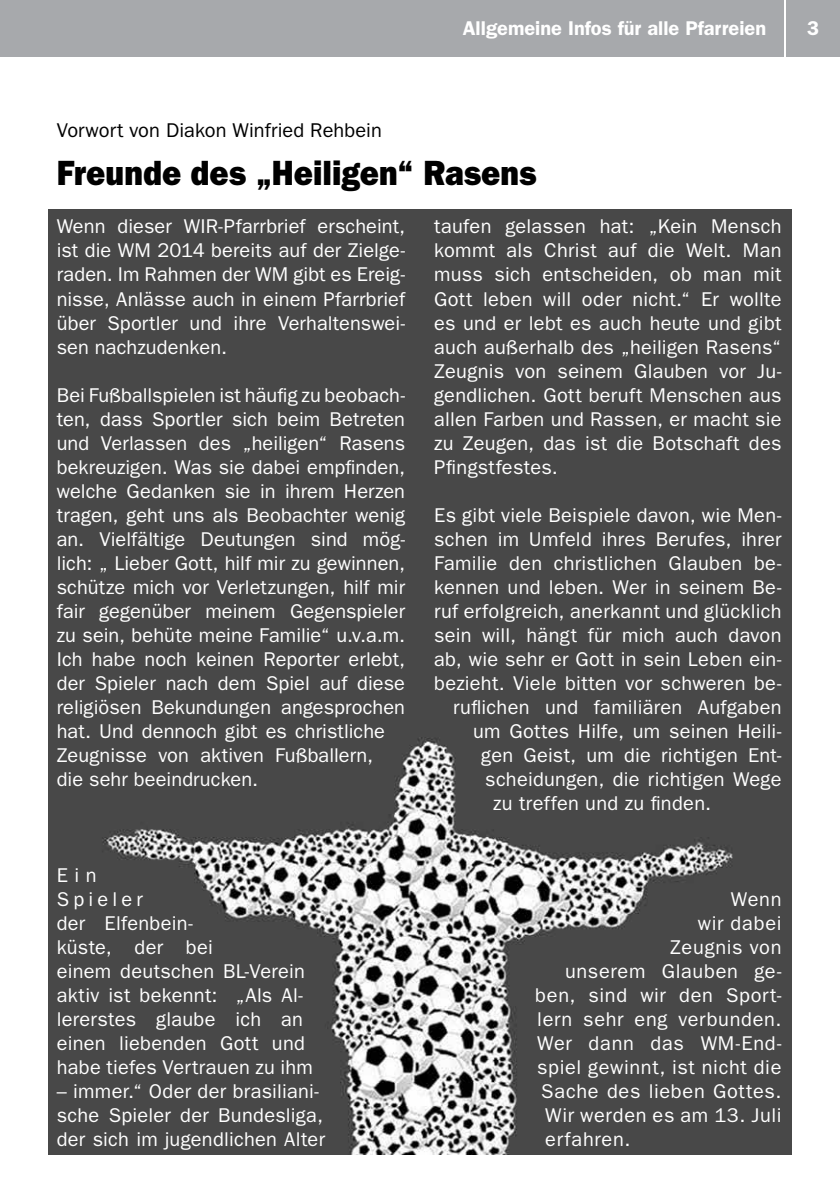
<style>
.page{position:relative;width:840px;height:1191px;background:#fff}
.page>*{position:absolute;margin:0;border:0;box-sizing:border-box;transform-origin:0 0}
.t1{font:800 35.2px "Franklin Gothic LT";color:#000;scale:.91 1}
.t2{font:20px/24px "Franklin Gothic LT";letter-spacing:.01em;color:#fff}
.t3{font:20px "Franklin Gothic LT";letter-spacing:.035em;color:#fff}
.t4{font:20px "Franklin Gothic LT";letter-spacing:.03em;color:#fff}
.t5{font:600 20px "Franklin Gothic LT";color:#fff}
.t6{font:20px "Franklin Gothic LT";letter-spacing:.005em;color:#000}
</style>
<div class="page">
<div style="left:0;top:0;width:782px;height:57px;background:#a7a9ac"></div>
<div style="left:785px;top:0;width:54px;height:57px;background:#a7a9ac"></div>
<img style="left:48px;top:209px;width:743px;height:945px">
<p class="t5" style="left:462px;top:17px;width:305px">Allgemeine Infos für alle Pfarreien</p>
<p class="t5" style="left:806px;top:17px;width:13px">3</p>
<p class="t6" style="left:57px;top:119px;width:326px">Vorwort von Diakon Winfried Rehbein</p>
<h1 class="t1" style="left:57px;top:153px;width:528px">Freunde des „Heiligen“ Rasens</h1>
<p class="t2" style="left:57px;top:215px;width:349px;text-align:justify">Wenn dieser WIR-Pfarrbrief erscheint, ist die WM 2014 bereits auf der Zielge&shy;raden. Im Rahmen der WM gibt es Ereig&shy;nisse, Anlässe auch in einem Pfarrbrief über Sportler und ihre Verhaltenswei&shy;sen nachzudenken.</p>
<p class="t2" style="left:57px;top:383px;width:350px">Bei Fußballspielen ist häufig zu beobach&shy;ten, dass Sportler sich beim Betreten und Verlassen des „heiligen“ Rasens bekreuzigen. Was sie dabei empfinden, welche Gedanken sie in ihrem Herzen tragen, geht uns als Beobachter wenig an. Vielfältige Deutungen sind mög&shy;lich: „ Lieber Gott, hilf mir zu gewinnen, schütze mich vor Verletzungen, hilf mir fair gegenüber meinem Gegenspieler zu sein, behüte meine Familie“ u.v.a.m.<br>Ich habe noch keinen Reporter erlebt, der Spieler nach dem Spiel auf diese religiösen Bekundungen angesprochen hat. Und dennoch gibt es christliche Zeugnisse von aktiven Fußballern,<br>die sehr beeindrucken.</p>
<p class="t2" style="left:57px;top:863px;width:257px">Ein<br>Spieler<br>der Elfenbein-<br>küste, der bei<br>einem deutschen BL-Verein aktiv ist bekennt: „Als Al&shy;lererstes glaube ich an einen liebenden Gott und habe tiefes Vertrauen zu ihm</p>
<p class="t2" style="left:57px;top:1079px;width:270px">– immer.“ Oder der brasiliani&shy;sche Spieler der Bundesliga, der sich im jugendlichen Alter</p>
<p class="t2" style="left:434px;top:215px;width:349px;text-align:justify">taufen gelassen hat: „Kein Mensch kommt als Christ auf die Welt. Man muss sich entscheiden, ob man mit Gott leben will oder nicht.“ Er wollte es und er lebt es auch heute und gibt auch außerhalb des „heiligen Rasens“ Zeugnis von seinem Glauben vor Ju&shy;gendlichen. Gott beruft Menschen aus allen Farben und Rassen, er macht sie zu Zeugen, das ist die Botschaft des Pfingstfestes.</p>
<p class="t2" style="left:434px;top:503px;width:348px">Es gibt viele Beispiele davon, wie Men-</p>
<p class="t2" style="left:434px;top:527px;width:348px">schen im Umfeld ihres Berufes, ihrer</p>
<p class="t2" style="left:434px;top:551px;width:348px">Familie den christlichen Glauben be-</p>
<p class="t2" style="left:434px;top:575px;width:348px">kennen und leben. Wer in seinem Be-</p>
<p class="t2" style="left:434px;top:599px;width:348px">ruf erfolgreich, anerkannt und glücklich</p>
<p class="t2" style="left:434px;top:623px;width:348px">sein will, hängt für mich auch davon</p>
<p class="t2" style="left:434px;top:647px;width:348px">ab, wie sehr er Gott in sein Leben ein-</p>
<p class="t2" style="left:434px;top:671px;width:348px">bezieht. Viele bitten vor schweren be-</p>
<p class="t2" style="left:453px;top:695px;width:329px">ruflichen und familiären Aufgaben</p>
<p class="t2" style="left:473px;top:719px;width:309px">um Gottes Hilfe, um seinen Heili-</p>
<p class="t2" style="left:481px;top:743px;width:301px">gen Geist, um die richtigen Ent-</p>
<p class="t2" style="left:485px;top:767px;width:298px">scheidungen, die richtigen Wege</p>
<p class="t2" style="left:493px;top:791px;width:219px">zu treffen und zu finden.</p>
<p class="t2" style="left:730px;top:887px;width:52px">Wenn</p>
<p class="t3" style="left:697px;top:911px;width:85px">wir dabei</p>
<p class="t4" style="left:670px;top:935px;width:113px">Zeugnis von</p>
<p class="t3" style="left:564px;top:959px;width:218px">unserem Glauben ge-</p>
<p class="t3" style="left:535px;top:983px;width:247px">ben, sind wir den Sport-</p>
<p class="t3" style="left:537px;top:1007px;width:246px">lern sehr eng verbunden.</p>
<p class="t3" style="left:537px;top:1031px;width:245px">Wer dann das WM-End-</p>
<p class="t4" style="left:537px;top:1055px;width:245px">spiel gewinnt, ist nicht die</p>
<p class="t3" style="left:541px;top:1079px;width:242px">Sache des lieben Gottes.</p>
<p class="t4" style="left:545px;top:1103px;width:238px">Wir werden es am 13. Juli</p>
<p class="t3" style="left:545px;top:1127px;width:86px">erfahren.</p>
</div>
